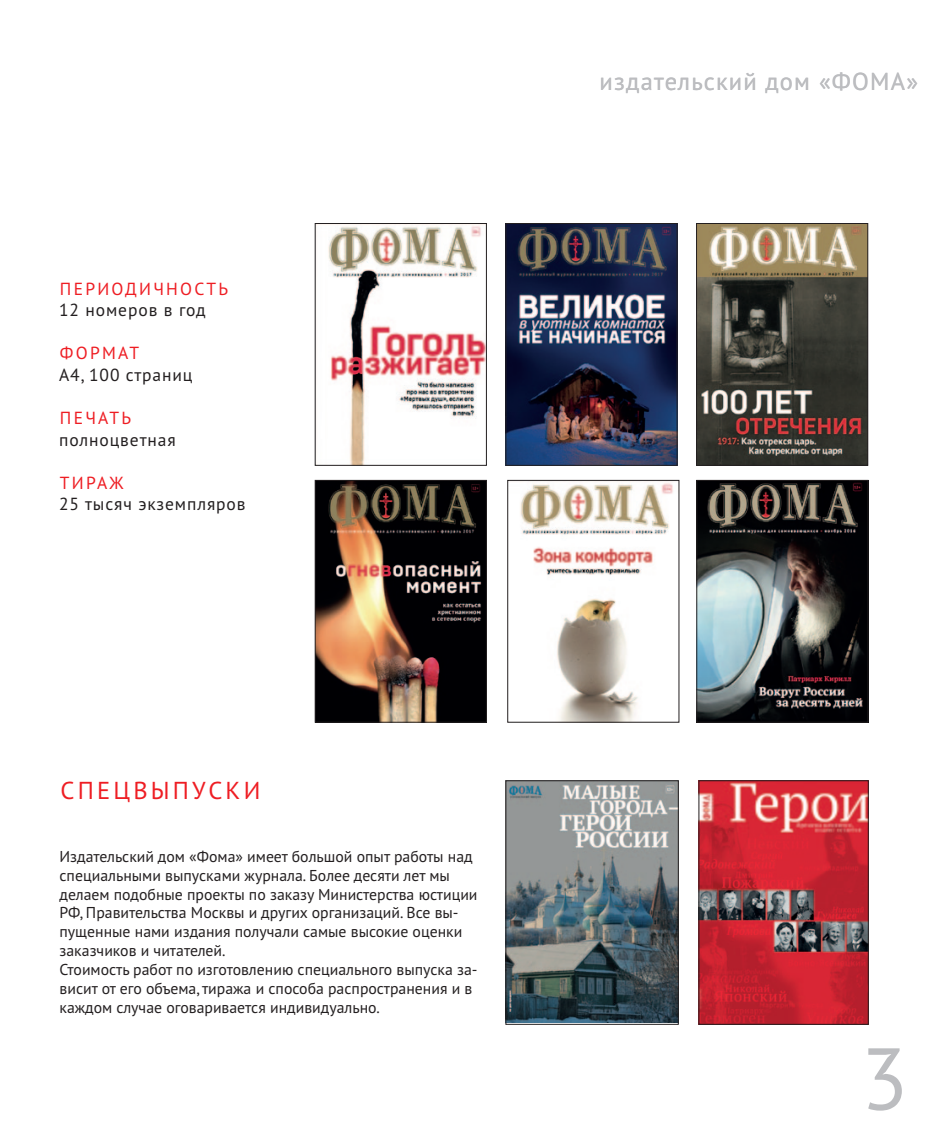
<style>
.page{position:relative;width:943px;height:1141px;background:#fff}
.page>*{position:absolute;margin:0;border:0;box-sizing:border-box;transform-origin:0 0}
.t1{font:87.5px "PT Sans";color:#bcbdc0}
.t2{font:24.5px "PT Sans";letter-spacing:.05em;color:#bcbdc0}
.t3{font:24.5px "PT Sans";color:#ee1d23}
.t4{font:17.5px "PT Sans";letter-spacing:.05em;color:#231f20}
.t5{font:17.5px "PT Sans";letter-spacing:.13em;color:#ee1d23}
.t6{font:15.75px/18.9px "PT Sans";color:#231f20}
</style>
<div class="page">
<img style="left:698px;top:482px;width:168px;height:239px">
<div style="left:696px;top:480px;width:172px;height:243px;border:1px solid #231f20"></div>
<img style="left:317px;top:482px;width:168px;height:239px">
<div style="left:315px;top:480px;width:172px;height:243px;border:1px solid #231f20"></div>
<img style="left:520px;top:483px;width:153px;height:238px">
<div style="left:507px;top:480px;width:172px;height:243px;border:1px solid #231f20"></div>
<img style="left:507px;top:225px;width:168px;height:239px">
<div style="left:505px;top:223px;width:172px;height:243px;border:1px solid #231f20"></div>
<img style="left:698px;top:225px;width:168px;height:239px">
<div style="left:696px;top:223px;width:172px;height:243px;border:1px solid #231f20"></div>
<img style="left:328px;top:225px;width:157px;height:239px">
<div style="left:315px;top:223px;width:172px;height:243px;border:1px solid #231f20"></div>
<img style="left:507px;top:782px;width:169px;height:241px">
<div style="left:505px;top:780px;width:173px;height:245px;border:1px solid #231f20"></div>
<img style="left:700px;top:782px;width:166px;height:241px">
<div style="left:698px;top:780px;width:170px;height:245px;border:1px solid #231f20"></div>
<p class="t5" style="left:60px;top:277px;width:170px">Периодичность</p>
<p class="t4" style="left:59px;top:299px;width:148px">12 номеров в год</p>
<p class="t5" style="left:60px;top:342px;width:81px">Формат</p>
<p class="t4" style="left:59px;top:364px;width:135px">А4, 100 страниц</p>
<p class="t5" style="left:60px;top:407px;width:73px">Печать</p>
<p class="t4" style="left:59px;top:428px;width:118px">полноцветная</p>
<p class="t5" style="left:60px;top:471px;width:52px">Тираж</p>
<p class="t4" style="left:59px;top:493px;width:188px">25 тысяч экземпляров</p>
<h2 class="t3" style="left:61px;top:774px;width:201px">сп ецвыпуски</h2>
<p class="t6" style="left:60px;top:846px;width:419px">Издательский дом «Фома» имеет большой опыт работы над специальными выпусками журнала. Более десяти лет мы делаем подобные проекты по заказу Министерства юстиции РФ, Правительства Москвы и других организаций. Все вы&shy;пущенные нами издания получали самые высокие оценки заказчиков и читателей.<br>Стоимость работ по изготовлению специального выпуска за&shy;висит от его объема, тиража и способа распространения и в каждом случае оговаривается индивидуально.</p>
<h2 class="t2" style="left:599px;top:66px;width:320px">издательский дом «ФОМА»</h2>
<h1 class="t1" style="left:860px;top:1023px;width:49px">3</h1>
</div>
